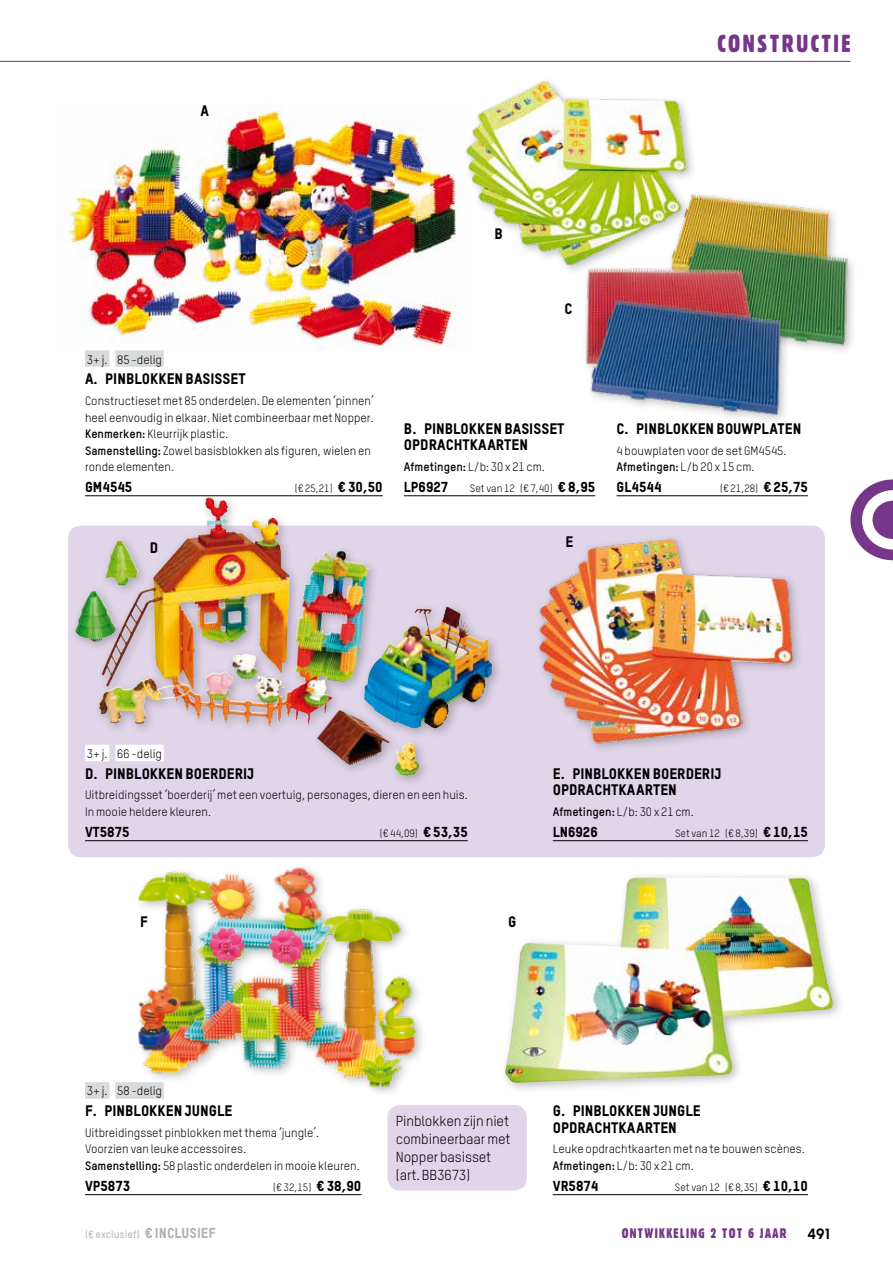
<style>
.page{position:relative;width:893px;height:1263px;background:#fff}
.page>*{position:absolute;margin:0;border:0;box-sizing:border-box;transform-origin:0 0}
.t1{font:24px "Gothic 821 Condensed BT";letter-spacing:.1em;color:#763689}
.t2{font:15px/16.5px "TSTAR Headline";color:#000}
.t3{font:15px "Chalet Tokyo";color:#000}
.t4{font:14.25px/18px "TSTAR";letter-spacing:-.01em;color:#000}
.t5{font:14.25px "TSTAR Headline";color:#000}
.t6{font:13.5px "Gothic 821 Condensed BT";letter-spacing:.1em;color:#763689}
.t7{font:12px/16.5px "TSTAR";color:#000}
.t8{font:10.5px "TSTAR";color:#000}
.t9{font:500 10.5px "TSTAR";color:#b1b3b4}
.s1{font-weight:700}
.s2{font-family:"TSTAR Headline";font-size:14.25px}
.s3{font-family:"TSTAR Headline";font-weight:400;font-size:14.25px}
</style>
<div class="page">
<svg style="left:850px;top:479px;width:43px;height:81px"></svg>
<hr style="left:0;top:61px;width:850px;height:1px;background:#763689">
<img style="left:724px;top:197px;width:111px;height:37px">
<div style="left:67px;top:525px;width:759px;height:333px;background:#e1d6e9;border-radius:14px"></div>
<img style="left:58px;top:105px;width:398px;height:248px">
<div style="left:85px;top:350px;width:24px;height:17px;background:#d9dadb"></div>
<div style="left:115px;top:350px;width:49px;height:17px;background:#d9dadb"></div>
<hr style="left:85px;top:495px;width:298px;height:1px;background:#000">
<hr style="left:553px;top:1194px;width:255px;height:1px;background:#000">
<img style="left:433px;top:80px;width:291px;height:188px">
<img style="left:539px;top:526px;width:287px;height:227px">
<div style="left:70px;top:491px;width:311px;height:247px;background:#000;opacity:.25"></div>
<img style="left:101px;top:498px;width:115px;height:191px">
<img style="left:138px;top:867px;width:284px;height:226px">
<div style="left:500px;top:871px;width:345px;height:224px;background:#000;opacity:.25"></div>
<img style="left:504px;top:877px;width:330px;height:206px">
<img style="left:790px;top:234px;width:64px;height:117px">
<img style="left:569px;top:222px;width:221px;height:199px">
<hr style="left:404px;top:495px;width:191px;height:1px;background:#000">
<hr style="left:617px;top:495px;width:191px;height:1px;background:#000">
<div style="left:85px;top:745px;width:24px;height:16px;background:#fff"></div>
<div style="left:115px;top:745px;width:49px;height:16px;background:#fff"></div>
<hr style="left:85px;top:840px;width:383px;height:1px;background:#000">
<hr style="left:553px;top:840px;width:255px;height:1px;background:#000">
<div style="left:85px;top:1082px;width:24px;height:17px;background:#d9dadb"></div>
<div style="left:115px;top:1082px;width:49px;height:17px;background:#d9dadb"></div>
<hr style="left:85px;top:1194px;width:276px;height:1px;background:#000">
<div style="left:387px;top:1104px;width:141px;height:87px;background:#e1d6e9;border-radius:14px"></div>
<div style="left:386px;top:1103px;width:142px;height:89px;border:2px solid #fff;border-radius:14px"></div>
<div style="left:358px;top:601px;width:146px;height:139px;background:#000;opacity:.25"></div>
<img style="left:364px;top:607px;width:120px;height:123px">
<div style="left:312px;top:704px;width:119px;height:84px;background:#000;opacity:.25"></div>
<img style="left:317px;top:710px;width:97px;height:68px">
<p class="t2" style="left:201px;top:102px;width:10px">A</p>
<h1 class="t1" style="left:717px;top:29px;width:135px">CONSTRUCTIE</h1>
<p class="t2" style="left:494px;top:225px;width:10px">B</p>
<p class="t7" style="left:87px;top:351px;width:77px">3+ j. 85 -delig</p>
<p class="t2" style="left:85px;top:370px;width:162px">A. PINBLOKKEN BASISSET</p>
<p class="t7" style="left:85px;top:392px;width:290px">Constructieset met 85 onderdelen. De elementen ‘pinnen’ heel eenvoudig in elkaar. Niet combineerbaar met Nopper.<br><span class="s1">Kenmerken:</span> Kleurrijk plastic.<br><span class="s1">Samenstelling:</span> Zowel basisblokken als figuren, wielen en ronde elementen.</p>
<p class="t5" style="left:85px;top:478px;width:49px">GM4545</p>
<p class="t8" style="left:295px;top:482px;width:89px">(€ 25,21) <span class="s2">€ 30,50</span></p>
<p class="t2" style="left:150px;top:539px;width:10px">D</p>
<p class="t2" style="left:565px;top:300px;width:10px">C</p>
<p class="t2" style="left:404px;top:420px;width:162px">B. PINBLOKKEN BASISSET<br>OPDRACHTKAARTEN</p>
<p class="t7" style="left:404px;top:458px;width:142px"><span class="s1">Afmetingen:</span> L/b: 30 x 21 cm.</p>
<p class="t5" style="left:404px;top:478px;width:46px">LP6927</p>
<p class="t8" style="left:470px;top:482px;width:127px">Set van 12 (€ 7,40) <span class="s2">€ 8,95</span></p>
<p class="t2" style="left:566px;top:533px;width:9px">E</p>
<p class="t2" style="left:617px;top:420px;width:186px">C. PINBLOKKEN BOUWPLATEN</p>
<p class="t7" style="left:617px;top:442px;width:171px">4 bouwplaten voor de set GM4545.<br><span class="s1">Afmetingen:</span> L/b 20 x 15 cm.</p>
<p class="t5" style="left:617px;top:478px;width:47px">GL4544</p>
<p class="t8" style="left:720px;top:482px;width:89px">(€ 21,28) <span class="s2">€ 25,75</span></p>
<p class="t7" style="left:87px;top:745px;width:77px">3+ j. 66 -delig</p>
<p class="t2" style="left:85px;top:765px;width:171px">D. PINBLOKKEN BOERDERIJ</p>
<p class="t7" style="left:85px;top:787px;width:384px">Uitbreidingsset ‘boerderij’ met een voertuig, personages, dieren en een huis.<br>In mooie heldere kleuren.</p>
<p class="t5" style="left:85px;top:823px;width:46px">VT5875</p>
<p class="t8" style="left:380px;top:827px;width:89px">(€ 44,09) <span class="s2">€ 53,35</span></p>
<p class="t2" style="left:140px;top:913px;width:9px">F</p>
<p class="t2" style="left:508px;top:913px;width:10px">G</p>
<p class="t2" style="left:553px;top:765px;width:170px">E. PINBLOKKEN BOERDERIJ<br>OPDRACHTKAARTEN</p>
<p class="t7" style="left:553px;top:803px;width:142px"><span class="s1">Afmetingen:</span> L/b: 30 x 21 cm.</p>
<p class="t5" style="left:553px;top:823px;width:47px">LN6926</p>
<p class="t8" style="left:675px;top:827px;width:134px">Set van 12 (€ 8,39) <span class="s2">€ 10,15</span></p>
<p class="t7" style="left:87px;top:1083px;width:77px">3+ j. 58 -delig</p>
<p class="t2" style="left:85px;top:1102px;width:149px">F. PINBLOKKEN JUNGLE</p>
<p class="t7" style="left:85px;top:1124px;width:276px">Uitbreidingsset pinblokken met thema ‘jungle’.<br>Voorzien van leuke accessoires.<br><span class="s1">Samenstelling:</span> 58 plastic onderdelen in mooie kleuren.</p>
<p class="t5" style="left:85px;top:1177px;width:47px">VP5873</p>
<p class="t8" style="left:273px;top:1180px;width:90px">(€ 32,15) <span class="s2">€ 38,90</span></p>
<p class="t4" style="left:396px;top:1112px;width:116px">Pinblokken zijn niet combineerbaar met<br>Nopper basisset (art. BB3673)</p>
<p class="t2" style="left:553px;top:1102px;width:149px">G. PINBLOKKEN JUNGLE<br>OPDRACHTKAARTEN</p>
<p class="t7" style="left:553px;top:1141px;width:254px">Leuke opdrachtkaarten met na te bouwen scènes.<br><span class="s1">Afmetingen:</span> L/b: 30 x 21 cm.</p>
<p class="t5" style="left:553px;top:1177px;width:47px">VR5874</p>
<p class="t8" style="left:675px;top:1180px;width:134px">Set van 12 (€ 8,35) <span class="s2">€ 10,10</span></p>
<p class="t9" style="left:85px;top:1228px;width:132px">(€ exclusief) <span class="s3">€ INCLUSIEF</span></p>
<p class="t6" style="left:622px;top:1225px;width:167px">ONTWIKKELING 2 TOT 6 JAAR</p>
<p class="t3" style="left:808px;top:1224px;width:24px">491</p>
</div>
